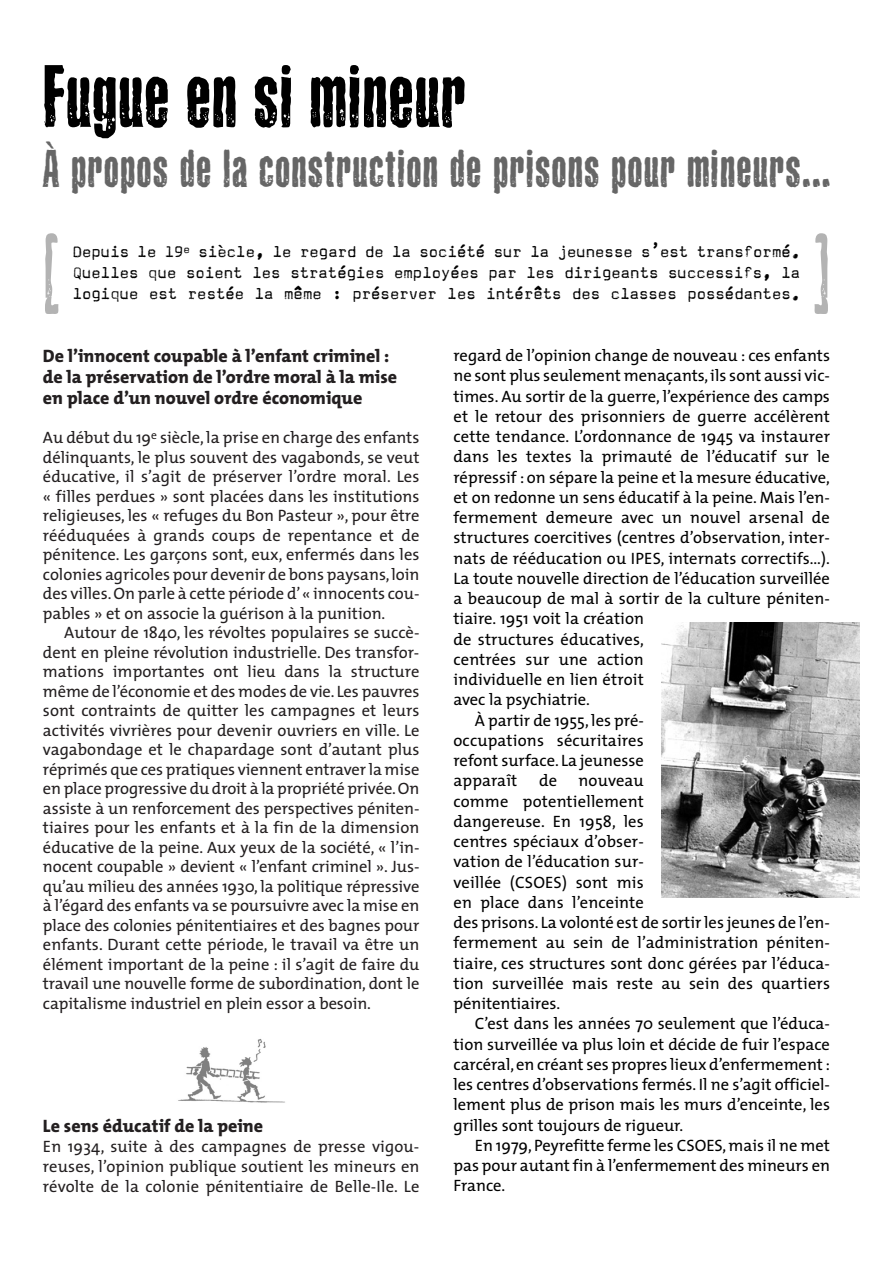
<style>
.page{position:relative;width:893px;height:1263px;background:#fff}
.page>*{position:absolute;margin:0;border:0;box-sizing:border-box;transform-origin:0 0}
.t1{font:84px "Sabotage";color:#b3b3b3;scale:.71 1}
.t2{font:75px "Sabotage";letter-spacing:.025em;color:#000}
.t3{font:45px "Sabotage";letter-spacing:.04em;color:#666}
.t4{font:18px/21px "Magda Text";color:#000;text-align:justify;scale:.95 1}
.t5{font:800 18px/21px "The Mix";color:#231f20}
.t6{font:16.5px/19.5px "The Mix";color:#231f20;text-align:justify}
.t7{font:16.5px/20.2px "The Mix";letter-spacing:.005em;color:#000;text-align:justify}
</style>
<div class="page">
<img style="left:178px;top:1039px;width:107px;height:64px">
<img style="left:662px;top:623px;width:197px;height:274px">
<h2 class="t2" style="left:43px;top:64px;width:424px">Fugue en si mineur</h2>
<h3 class="t3" style="left:43px;top:150px;width:788px">À propos de la construction de prisons pour mineurs...</h3>
<h1 class="t1" style="left:43px;top:235px;width:26px">[</h1>
<p class="t4" style="left:73px;top:240px;width:767px">Depuis le 19<sup>e</sup> siècle, le regard de la société sur la jeunesse s’est transformé.<br>Quelles que soient les stratégies employées par les dirigeants successifs, la logique est restée la même : préserver les intérêts des classes possédantes.</p>
<p class="t5" style="left:43px;top:347px;width:355px">De l’innocent coupable à l’enfant criminel : de la préservation de l’ordre moral à la mise en place d’un nouvel ordre économique</p>
<p class="t6" style="left:43px;top:429px;width:378px">Au début du 19<sup>e</sup> siècle, la prise en charge des enfants délinquants, le plus souvent des vagabonds, se veut éducative, il s’agit de préserver l’ordre moral. Les « filles perdues » sont placées dans les institutions religieuses, les « refuges du Bon Pasteur », pour être rééduquées à grands coups de repentance et de pénitence. Les garçons sont, eux, enfermés dans les colonies agricoles pour devenir de bons paysans, loin des villes. On parle à cette période d’« innocents cou&shy;pables » et on associe la guérison à la punition.</p>
<p class="t6" style="left:43px;top:624px;width:378px;text-indent:21px">Autour de 1840, les révoltes populaires se succè&shy;dent en pleine révolution industrielle. Des transfor&shy;mations importantes ont lieu dans la structure même de l’économie et des modes de vie. Les pauvres sont contraints de quitter les campagnes et leurs activités vivrières pour devenir ouvriers en ville. Le vagabondage et le chapardage sont d’autant plus réprimés que ces pratiques viennent entraver la mise en place progressive du droit à la propriété privée. On assiste à un renforcement des perspectives péniten&shy;tiaires pour les enfants et à la fin de la dimension éducative de la peine. Aux yeux de la société, « l’in&shy;nocent coupable » devient « l’enfant criminel ». Jus&shy;qu’au milieu des années 1930, la politique répressive à l’égard des enfants va se poursuivre avec la mise en place des colonies pénitentiaires et des bagnes pour enfants. Durant cette période, le travail va être un élément important de la peine : il s’agit de faire du travail une nouvelle forme de subordination, dont le capitalisme industriel en plein essor a besoin.</p>
<p class="t5" style="left:43px;top:1117px;width:222px">Le sens éducatif de la peine</p>
<p class="t6" style="left:43px;top:1138px;width:378px;line-height:20.2px">En 1934, suite à des campagnes de presse vigou&shy;reuses, l’opinion publique soutient les mineurs en révolte de la colonie pénitentiaire de Belle-Ile. Le</p>
<p class="t7" style="left:453px;top:347px;width:378px">regard de l’opinion change de nouveau : ces enfants</p>
<p class="t7" style="left:453px;top:367px;width:378px">ne sont plus seulement menaçants, ils sont aussi vic-</p>
<p class="t7" style="left:453px;top:387px;width:378px">times. Au sortir de la guerre, l’expérience des camps</p>
<p class="t7" style="left:453px;top:408px;width:378px">et le retour des prisonniers de guerre accélèrent</p>
<p class="t7" style="left:453px;top:428px;width:378px">cette tendance. L’ordonnance de 1945 va instaurer</p>
<p class="t7" style="left:453px;top:448px;width:378px">dans les textes la primauté de l’éducatif sur le</p>
<p class="t7" style="left:453px;top:468px;width:378px">répressif : on sépare la peine et la mesure éducative,</p>
<p class="t7" style="left:453px;top:489px;width:378px">et on redonne un sens éducatif à la peine. Mais l’en-</p>
<p class="t7" style="left:453px;top:509px;width:378px">fermement demeure avec un nouvel arsenal de</p>
<p class="t7" style="left:453px;top:529px;width:378px">structures coercitives (centres d’observation, inter-</p>
<p class="t7" style="left:453px;top:549px;width:378px">nats de rééducation ou IPES, internats correctifs...).</p>
<p class="t7" style="left:453px;top:570px;width:378px">La toute nouvelle direction de l’éducation surveillée</p>
<p class="t7" style="left:453px;top:590px;width:378px">a beaucoup de mal à sortir de la culture péniten-</p>
<p class="t7" style="left:453px;top:610px;width:192px">tiaire. 1951 voit la création</p>
<p class="t7" style="left:453px;top:630px;width:192px">de structures éducatives,</p>
<p class="t7" style="left:453px;top:651px;width:192px">centrées sur une action</p>
<p class="t7" style="left:453px;top:671px;width:192px">individuelle en lien étroit</p>
<p class="t7" style="left:453px;top:691px;width:138px">avec la psychiatrie.</p>
<p class="t7" style="left:475px;top:711px;width:170px">À partir de 1955, les pré-</p>
<p class="t7" style="left:453px;top:732px;width:192px">occupations sécuritaires</p>
<p class="t7" style="left:453px;top:752px;width:192px">refont surface. La jeunesse</p>
<p class="t7" style="left:453px;top:772px;width:65px">apparaît</p>
<p class="t7" style="left:539px;top:772px;width:20px">de</p>
<p class="t7" style="left:453px;top:772px;width:378px;text-align:left;text-indent:125px">nouveau<br>comme potentiellement<br>dangereuse. En 1958, les<br>centres spéciaux d’obser-<br>vation de l’éducation sur-<br>veillée (CSOES) sont mis<br>en place dans l’enceinte<br>des prisons. La volonté est de sortir les jeunes de l’en&shy;fermement au sein de l’administration péniten&shy;tiaire, ces structures sont donc gérées par l’éduca&shy;tion surveillée mais reste au sein des quartiers pénitentiaires.</p>
<p class="t7" style="left:453px;top:1015px;width:378px;text-indent:21px">C’est dans les années 70 seulement que l’éduca&shy;tion surveillée va plus loin et décide de fuir l’espace carcéral, en créant ses propres lieux d’enfermement : les centres d’observations fermés. Il ne s’agit officiel&shy;lement plus de prison mais les murs d’enceinte, les grilles sont toujours de rigueur.</p>
<p class="t7" style="left:453px;top:1137px;width:378px;text-indent:21px">En 1979, Peyrefitte ferme les CSOES, mais il ne met pas pour autant fin à l’enfermement des mineurs en France.</p>
</div>
